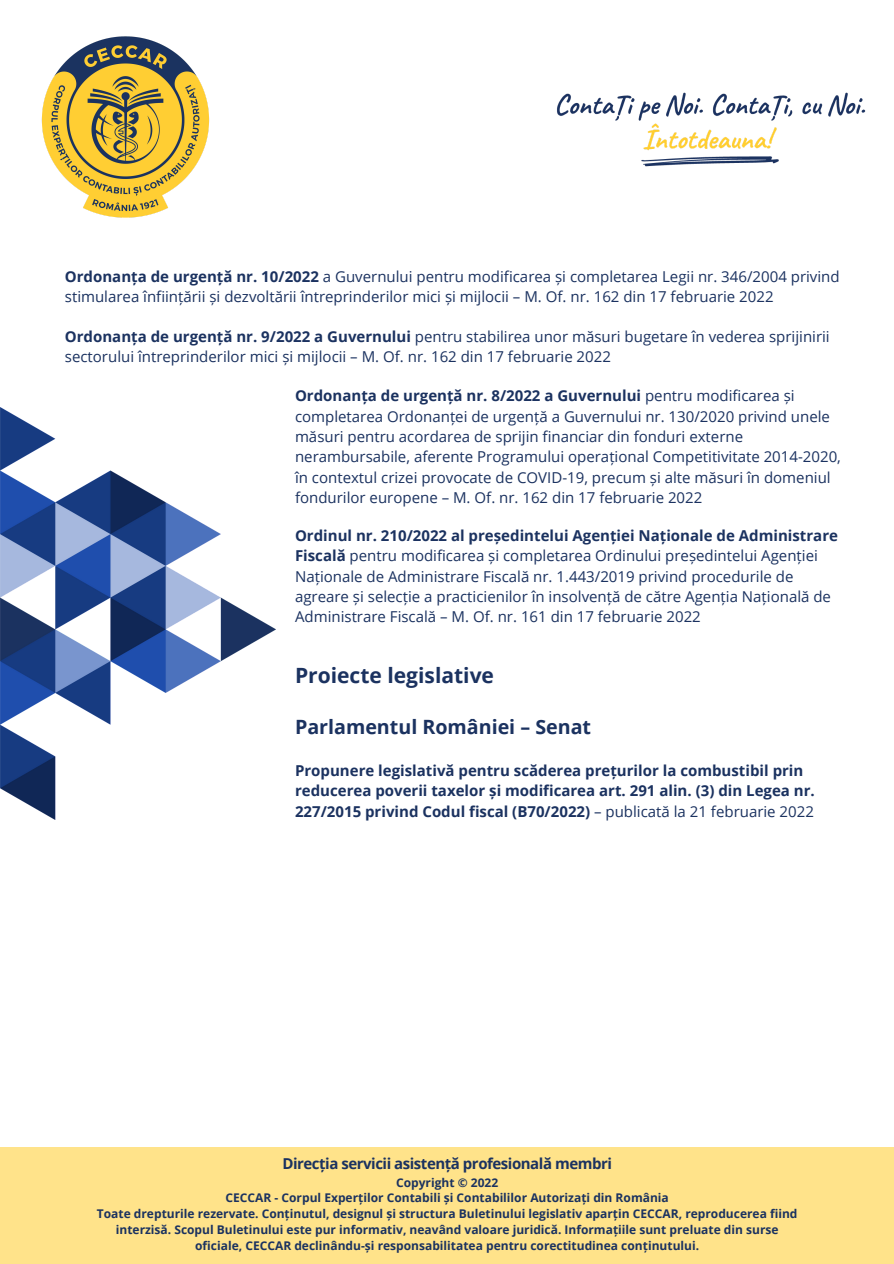
<style>
.page{position:relative;width:894px;height:1264px;background:#fff}
.page>*{position:absolute;margin:0;border:0;box-sizing:border-box;transform-origin:0 0}
.t1{font:700 21px "Open Sans";color:#1b3260}
.t2{font:700 19.65px "Open Sans";color:#1b3260}
.t3{font:15px/20.2px "Open Sans";color:#1b3260}
.t4{font:700 15px/20.2px "Open Sans";color:#1b3260}
.t5{font:700 15px "Open Sans";letter-spacing:-.03em;color:#1b3260}
.t6{font:700 12px/15.8px "Open Sans";color:#1b3260;text-align:center}
.s1{font-weight:700}
.s2{font-weight:400}
</style>
<div class="page">
<img style="left:41px;top:37px;width:168px;height:180px">
<img style="left:557px;top:92px;width:309px;height:75px">
<img style="left:0;top:407px;width:276px;height:412px">
<div style="left:0;top:1146px;width:893px;height:117px;background:#ffe38a"></div>
<p class="t3" style="left:65px;top:266px;width:776px"><span class="s1">Ordonanța de urgență nr. 10/2022</span> a Guvernului pentru modificarea și completarea Legii nr. 346/2004 privind stimularea înființării și dezvoltării întreprinderilor mici și mijlocii – M. Of. nr. 162 din 17 februarie 2022</p>
<p class="t3" style="left:65px;top:325px;width:766px"><span class="s1">Ordonanța de urgență nr. 9/2022 a Guvernului</span> pentru stabilirea unor măsuri bugetare în vederea sprijinirii sectorului întreprinderilor mici și mijlocii – M. Of. nr. 162 din 17 februarie 2022</p>
<p class="t3" style="left:295px;top:385px;width:547px"><span class="s1">Ordonanța de urgență nr. 8/2022 a Guvernului</span> pentru modificarea și completarea Ordonanței de urgență a Guvernului nr. 130/2020 privind unele măsuri pentru acordarea de sprijin financiar din fonduri externe nerambursabile, aferente Programului operațional Competitivitate 2014-2020, în contextul crizei provocate de COVID-19, precum și alte măsuri în domeniul fondurilor europene – M. Of. nr. 162 din 17 februarie 2022</p>
<p class="t3" style="left:295px;top:525px;width:544px"><span class="s1">Ordinul nr. 210/2022 al președintelui Agenției Naționale de Administrare Fiscală</span> pentru modificarea și completarea Ordinului președintelui Agenției Naționale de Administrare Fiscală nr. 1.443/2019 privind procedurile de agreare și selecție a practicienilor în insolvență de către Agenția Națională de Administrare Fiscală – M. Of. nr. 161 din 17 februarie 2022</p>
<p class="t1" style="left:295px;top:660px;width:200px">Proiecte legislative</p>
<p class="t2" style="left:295px;top:713px;width:297px">Parlamentul României – Senat</p>
<p class="t4" style="left:295px;top:760px;width:521px">Propunere legislativă pentru scăderea prețurilor la combustibil prin reducerea poverii taxelor și modificarea art. 291 alin. (3) din Legea nr.<br>227/2015 privind Codul fiscal (B70/2022) <span class="s2">– publicată la 21 februarie 2022</span></p>
<p class="t5" style="left:282px;top:1152px;width:331px">Direcția servicii asistență profesională membri</p>
<p class="t6" style="left:396px;top:1173px;width:104px">Copyright © 2022</p>
<p class="t6" style="left:225px;top:1189px;width:444px">CECCAR - Corpul Experților Contabili și Contabililor Autorizați din România</p>
<p class="t6" style="left:97px;top:1205px;width:702px">Toate drepturile rezervate. Conținutul, designul și structura Buletinului legislativ aparțin CECCAR, reproducerea fiind interzisă. Scopul Buletinului este pur informativ, neavând valoare juridică. Informațiile sunt preluate din surse oficiale, CECCAR declinându-și responsabilitatea pentru corectitudinea conținutului.</p>
</div>
